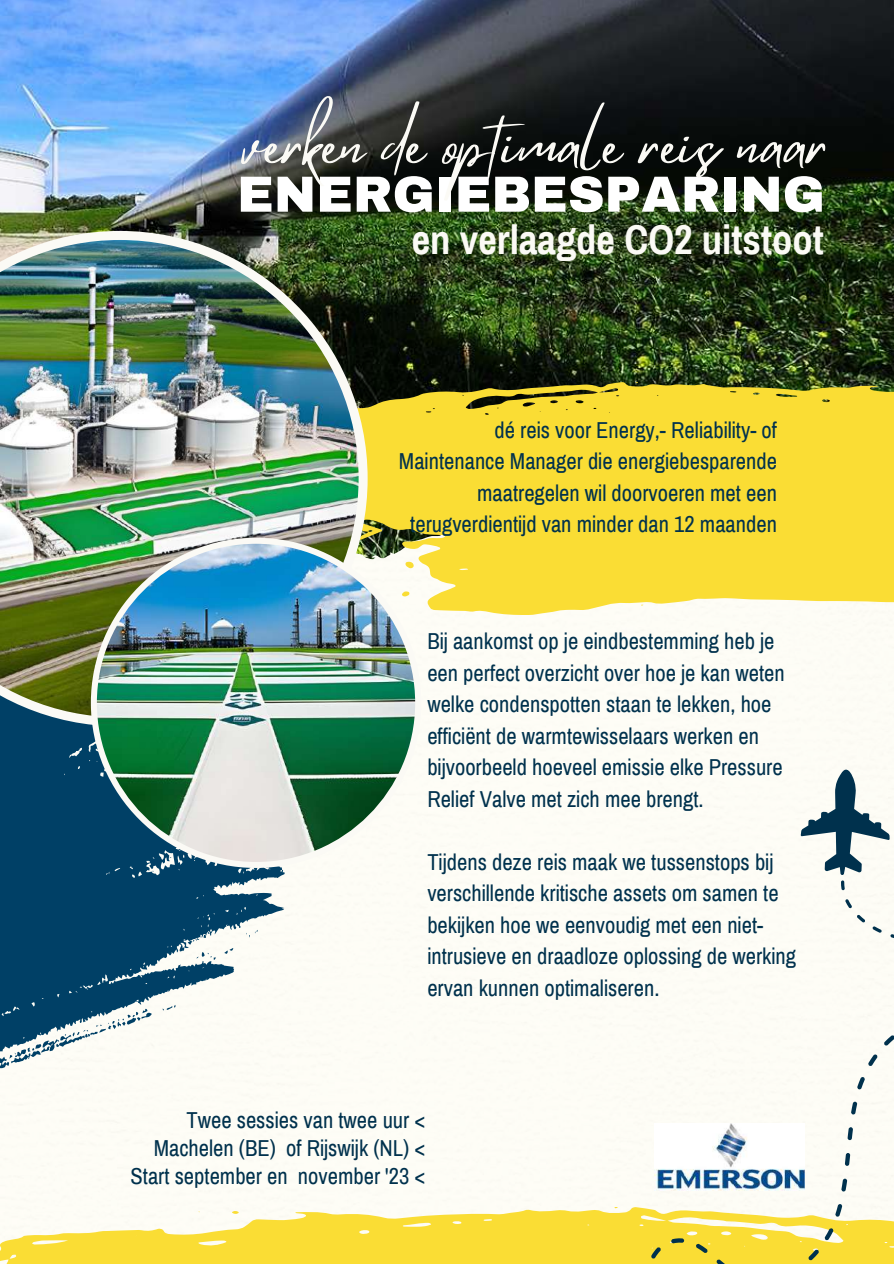
<style>
.page{position:relative;width:894px;height:1264px;background:#fff}
.page>*{position:absolute;margin:0;border:0;box-sizing:border-box;transform-origin:0 0}
.t1{font:60.15px "Mistrully";color:#fbfaf5}
.t2{font:900 50.85px "Archivo";color:#fff}
.t3{font:700 40.5px "Archivo Narrow";color:#fbfaf5}
.t4{font:22.5px/31.5px "Archivo Narrow";color:#00314d;text-align:right}
</style>
<div class="page">
<img style="left:0;top:0;width:893px;height:1206px">
<svg style="left:0;top:1206px;width:893px;height:57px;fill:#fadd34"></svg>
<svg style="left:232px;top:1210px;width:7px;height:3px"></svg>
<svg style="left:836px;top:1177px;width:15px;height:15px"></svg>
<svg style="left:806px;top:1248px;width:14px;height:13px"></svg>
<svg style="left:830px;top:1202px;width:16px;height:15px"></svg>
<svg style="left:821px;top:1226px;width:15px;height:15px"></svg>
<svg style="left:694px;top:1240px;width:14px;height:15px"></svg>
<svg style="left:715px;top:1257px;width:13px;height:6px"></svg>
<svg style="left:669px;top:1233px;width:16px;height:15px"></svg>
<svg style="left:865px;top:1053px;width:14px;height:14px"></svg>
<svg style="left:882px;top:1034px;width:11px;height:12px"></svg>
<svg style="left:839px;top:1151px;width:15px;height:15px"></svg>
<svg style="left:853px;top:1075px;width:15px;height:15px"></svg>
<svg style="left:842px;top:1125px;width:15px;height:16px"></svg>
<svg style="left:846px;top:1100px;width:15px;height:15px"></svg>
<svg style="left:648px;top:1246px;width:14px;height:13px"></svg>
<img style="left:204px;top:0;width:689px;height:382px">
<svg style="left:367px;top:382px;width:526px;height:232px;background:#f0d63a"></svg>
<svg style="left:0;top:726px;width:285px;height:414px"></svg>
<img style="left:0;top:231px;width:367px;height:495px">
<img style="left:91px;top:537px;width:330px;height:331px">
<svg style="left:871px;top:924px;width:11px;height:11px"></svg>
<svg style="left:843px;top:898px;width:22px;height:25px"></svg>
<svg style="left:889px;top:931px;width:4px;height:11px"></svg>
<svg style="left:782px;top:766px;width:111px;height:125px"></svg>
<img style="left:654px;top:1123px;width:150px;height:67px">
<h1 class="t1" style="left:242px;top:96px;width:587px">verken de optimale reis naar</h1>
<h2 class="t2" style="left:237px;top:167px;width:589px">ENERGIEBESPARING</h2>
<h3 class="t3" style="left:411px;top:218px;width:413px">en verlaagde CO2 uitstoot</h3>
<p class="t4" style="left:399px;top:414px;width:379px">dé reis voor Energy,- Reliability- of Maintenance Manager die energiebesparende maatregelen wil doorvoeren met een terugverdientijd van minder dan 12 maanden</p>
<p class="t4" style="left:427px;top:625px;width:359px;text-align:left">Bij aankomst op je eindbestemming heb je een perfect overzicht over hoe je kan weten welke condenspotten staan te lekken, hoe efficiënt de warmtewisselaars werken en bijvoorbeeld hoeveel emissie elke Pressure Relief Valve met zich mee brengt.</p>
<p class="t4" style="left:427px;top:846px;width:370px;text-align:left">Tijdens deze reis maak we tussenstops bij verschillende kritische assets om samen te bekijken hoe we eenvoudig met een niet&shy;intrusieve en draadloze oplossing de werking ervan kunnen optimaliseren.</p>
<p class="t4" style="left:130px;top:1106px;width:296px;line-height:28.2px">Twee sessies van twee uur &lt;<br>Machelen (BE) of Rijswijk (NL) &lt;<br>Start september en november '23 &lt;</p>
</div>
